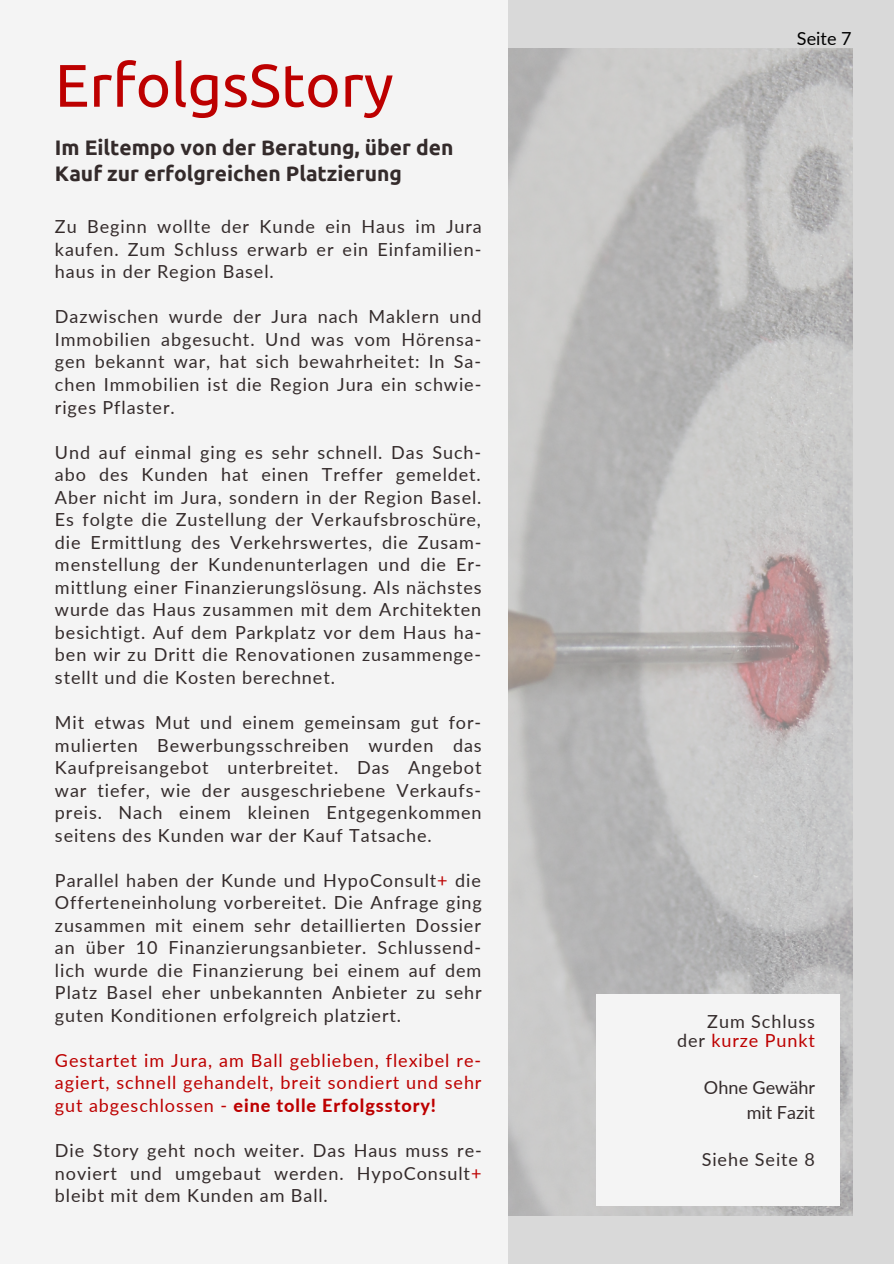
<style>
.page{position:relative;width:894px;height:1264px;background:#fff}
.page>*{position:absolute;margin:0;border:0;box-sizing:border-box;transform-origin:0 0}
.t1{font:60px "Ubuntu";color:#bd0000}
.t2{font:700 21px/26px "Ubuntu";color:#342b2b}
.t3{font:18px/22.5px "Lato";letter-spacing:.05em;color:#342b2b;text-align:justify}
.t4{font:18px/22.5px "Lato";letter-spacing:.05em;color:#bd0000;text-align:justify}
.t5{font:18px "Lato";color:#342b2b}
.t6{font:18px "Lato";color:#000}
.s1{color:#bd0000}
.s2{font-weight:800}
.s3{color:#342b2b}
</style>
<div class="page">
<div style="left:0;top:0;width:893px;height:1263px;background:#d9d9d9"></div>
<img style="left:507px;top:49px;width:344px;height:1166px">
<div style="left:0;top:0;width:507px;height:1263px;background:#f4f4f4"></div>
<div style="left:596px;top:994px;width:243px;height:211px;background:#f4f4f4"></div>
<p class="t1" style="left:55px;top:51px;width:340px">ErfolgsStory</p>
<p class="t2" style="left:55px;top:134px;width:400px">Im Eiltempo von der Beratung, über den<br>Kauf zur erfolgreichen Platzierung</p>
<p class="t3" style="left:55px;top:215px;width:428px">Zu Beginn wollte der Kunde ein Haus im Jura kaufen. Zum Schluss erwarb er ein Einfamilien&shy;haus in der Region Basel.</p>
<p class="t3" style="left:55px;top:305px;width:428px">Dazwischen wurde der Jura nach Maklern und Immobilien abgesucht. Und was vom Hörensa&shy;gen bekannt war, hat sich bewahrheitet: In Sa&shy;chen Immobilien ist die Region Jura ein schwie&shy;riges Pflaster.</p>
<p class="t3" style="left:55px;top:440px;width:428px">Und auf einmal ging es sehr schnell. Das Such&shy;abo des Kunden hat einen Treffer gemeldet.<br>Aber nicht im Jura, sondern in der Region Basel.<br>Es folgte die Zustellung der Verkaufsbroschüre, die Ermittlung des Verkehrswertes, die Zusam&shy;menstellung der Kundenunterlagen und die Er&shy;mittlung einer Finanzierungslösung. Als nächstes wurde das Haus zusammen mit dem Architekten besichtigt. Auf dem Parkplatz vor dem Haus ha&shy;ben wir zu Dritt die Renovationen zusammenge&shy;stellt und die Kosten berechnet.</p>
<p class="t3" style="left:55px;top:710px;width:428px">Mit etwas Mut und einem gemeinsam gut for&shy;mulierten Bewerbungsschreiben wurden das Kaufpreisangebot unterbreitet. Das Angebot war tiefer, wie der ausgeschriebene Verkaufs&shy;preis. Nach einem kleinen Entgegenkommen seitens des Kunden war der Kauf Tatsache.</p>
<p class="t3" style="left:55px;top:868px;width:428px">Parallel haben der Kunde und HypoConsult<span class="s1">+</span> die Offerteneinholung vorbereitet. Die Anfrage ging zusammen mit einem sehr detaillierten Dossier an über 10 Finanzierungsanbieter. Schlussend&shy;lich wurde die Finanzierung bei einem auf dem Platz Basel eher unbekannten Anbieter zu sehr guten Konditionen erfolgreich platziert.</p>
<p class="t4" style="left:55px;top:1048px;width:428px">Gestartet im Jura, am Ball geblieben, flexibel re&shy;agiert, schnell gehandelt, breit sondiert und sehr gut abgeschlossen - <span class="s2">eine tolle Erfolgsstory!</span></p>
<p class="t3" style="left:55px;top:1138px;width:428px">Die Story geht noch weiter. Das Haus muss re&shy;noviert und umgebaut werden. HypoConsult<span class="s1">+ </span>bleibt mit dem Kunden am Ball.</p>
<p class="t6" style="left:796px;top:27px;width:56px">Seite 7</p>
<p class="t3" style="left:707px;top:1009px;width:109px">Zum Schluss</p>
<p class="t4" style="left:676px;top:1028px;width:139px"><span class="s3">der</span> kurze Punkt</p>
<p class="t5" style="left:703px;top:1075px;width:113px">Ohne Gewähr</p>
<p class="t5" style="left:746px;top:1100px;width:70px">mit Fazit</p>
<p class="t3" style="left:701px;top:1148px;width:115px">Siehe Seite 8</p>
</div>
